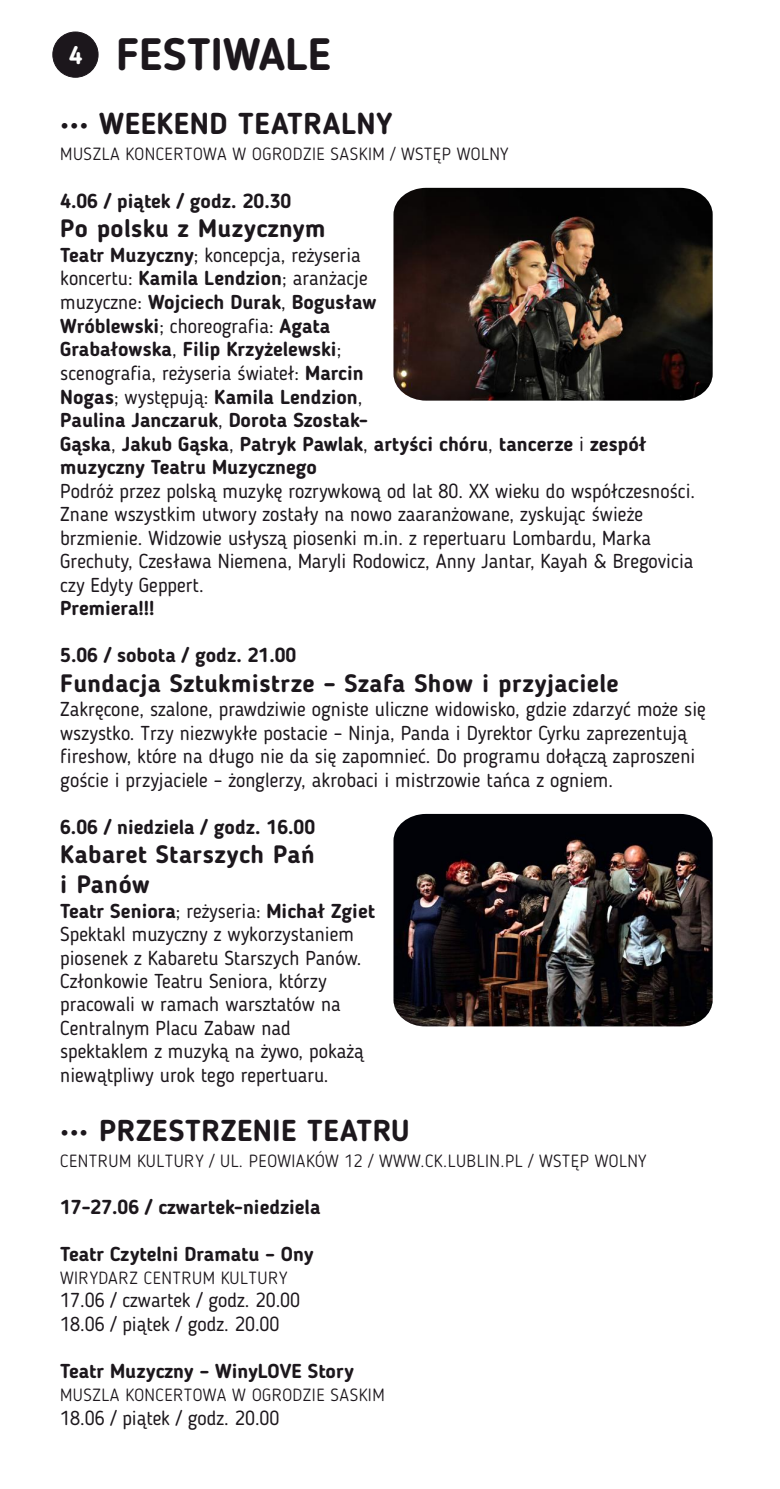
<style>
.page{position:relative;width:780px;height:1489px;background:#fff}
.page>*{position:absolute;margin:0;border:0;box-sizing:border-box;transform-origin:0 0}
.t1{font:700 45px "Blogger Sans";color:#1c171c}
.t2{font:700 30px "Blogger Sans";letter-spacing:.02em;color:#1c171c}
.t3{font:700 25px/29.5px "Blogger Sans";letter-spacing:.015em;color:#1c171c}
.t4{font:20px/23.5px "Blogger Sans";color:#1c171c}
.t5{font:700 20px/23.5px "Blogger Sans";color:#1c171c}
.t6{font:300 17.5px "Blogger Sans";letter-spacing:.03em;color:#1c171c}
.s1{font-size:25px;color:#fff}
.s2{font-weight:400}
.s3{font-weight:700}
</style>
<div class="page">
<div style="left:53px;top:32px;width:45px;height:45px;background:#1c171c;border:1px solid #1c171c;border-radius:50%"></div>
<img style="left:393px;top:188px;width:319px;height:212px">
<img style="left:393px;top:813px;width:319px;height:213px">
<h1 class="t1" style="left:69px;top:36px;width:263px"><span class="s1">4</span> FESTIWALE</h1>
<h2 class="t2" style="left:60px;top:112px;width:333px">••• WEEKEND TEATRALNY</h2>
<p class="t6" style="left:60px;top:147px;width:450px">MUSZLA KONCERTOWA W OGRODZIE SASKIM / WSTĘP WOLNY</p>
<p class="t5" style="left:60px;top:191px;width:232px">4.06 / piątek / godz. 20.30</p>
<p class="t3" style="left:60px;top:216px;width:267px">Po polsku z Muzycznym</p>
<p class="t5" style="left:60px;top:245px;width:587px">Teatr Muzyczny<span class="s2">; koncepcja, reżyseria<br>koncertu:</span> Kamila Lendzion<span class="s2">; aranżacje<br>muzyczne:</span> Wojciech Durak<span class="s2">,</span> Bogusław<br>Wróblewski<span class="s2">; choreografia:</span> Agata<br>Grabałowska<span class="s2">,</span> Filip Krzyżelewski<span class="s2">;<br>scenografia, reżyseria świateł:</span> Marcin<br>Nogas<span class="s2">; występują:</span> Kamila Lendzion<span class="s2">,<br></span>Paulina Janczaruk<span class="s2">,</span> Dorota Szostak-<br>Gąska<span class="s2">,</span> Jakub Gąska<span class="s2">,</span> Patryk Pawlak<span class="s2">,</span> artyści chóru<span class="s2">,</span> tancerze <span class="s2">i</span> zespół muzyczny Teatru Muzycznego</p>
<p class="t4" style="left:60px;top:481px;width:636px">Podróż przez polską muzykę rozrywkową od lat 80. XX wieku do współczesności.<br>Znane wszystkim utwory zostały na nowo zaaranżowane, zyskując świeże brzmienie. Widzowie usłyszą piosenki m.in. z repertuaru Lombardu, Marka Grechuty, Czesława Niemena, Maryli Rodowicz, Anny Jantar, Kayah &amp; Bregovicia czy Edyty Geppert.</p>
<p class="t5" style="left:60px;top:598px;width:96px">Premiera!!!</p>
<p class="t5" style="left:60px;top:645px;width:238px">5.06 / sobota / godz. 21.00</p>
<p class="t3" style="left:60px;top:670px;width:560px">Fundacja Sztukmistrze – Szafa Show i przyjaciele</p>
<p class="t4" style="left:60px;top:699px;width:647px">Zakręcone, szalone, prawdziwie ogniste uliczne widowisko, gdzie zdarzyć może się wszystko. Trzy niezwykłe postacie – Ninja, Panda i Dyrektor Cyrku zaprezentują fireshow, które na długo nie da się zapomnieć. Do programu dołączą zaproszeni goście i przyjaciele – żonglerzy, akrobaci i mistrzowie tańca z ogniem.</p>
<p class="t5" style="left:60px;top:817px;width:256px">6.06 / niedziela / godz. 16.00</p>
<p class="t3" style="left:60px;top:842px;width:256px">Kabaret Starszych Pań i Panów</p>
<p class="t4" style="left:60px;top:900px;width:316px"><span class="s3">Teatr Seniora</span>; reżyseria: <span class="s3">Michał Zgiet </span>Spektakl muzyczny z wykorzystaniem piosenek z Kabaretu Starszych Panów.<br>Członkowie Teatru Seniora, którzy pracowali w ramach warsztatów na Centralnym Placu Zabaw nad spektaklem z muzyką na żywo, pokażą niewątpliwy urok tego repertuaru.</p>
<h2 class="t2" style="left:60px;top:1117px;width:351px">••• PRZESTRZENIE TEATRU</h2>
<p class="t6" style="left:60px;top:1153px;width:588px">CENTRUM KULTURY / UL. PEOWIAKÓW 12 / WWW.CK.LUBLIN.PL / WSTĘP WOLNY</p>
<p class="t5" style="left:60px;top:1196px;width:262px">17-27.06 / czwartek-niedziela</p>
<p class="t5" style="left:60px;top:1243px;width:255px">Teatr Czytelni Dramatu – Ony</p>
<p class="t6" style="left:60px;top:1270px;width:229px">WIRYDARZ CENTRUM KULTURY</p>
<p class="t4" style="left:60px;top:1290px;width:242px">17.06 / czwartek / godz. 20.00<br>18.06 / piątek / godz. 20.00</p>
<p class="t5" style="left:60px;top:1360px;width:295px">Teatr Muzyczny – WinyLOVE Story</p>
<p class="t6" style="left:60px;top:1387px;width:326px">MUSZLA KONCERTOWA W OGRODZIE SASKIM</p>
<p class="t4" style="left:60px;top:1407px;width:221px">18.06 / piątek / godz. 20.00</p>
</div>
